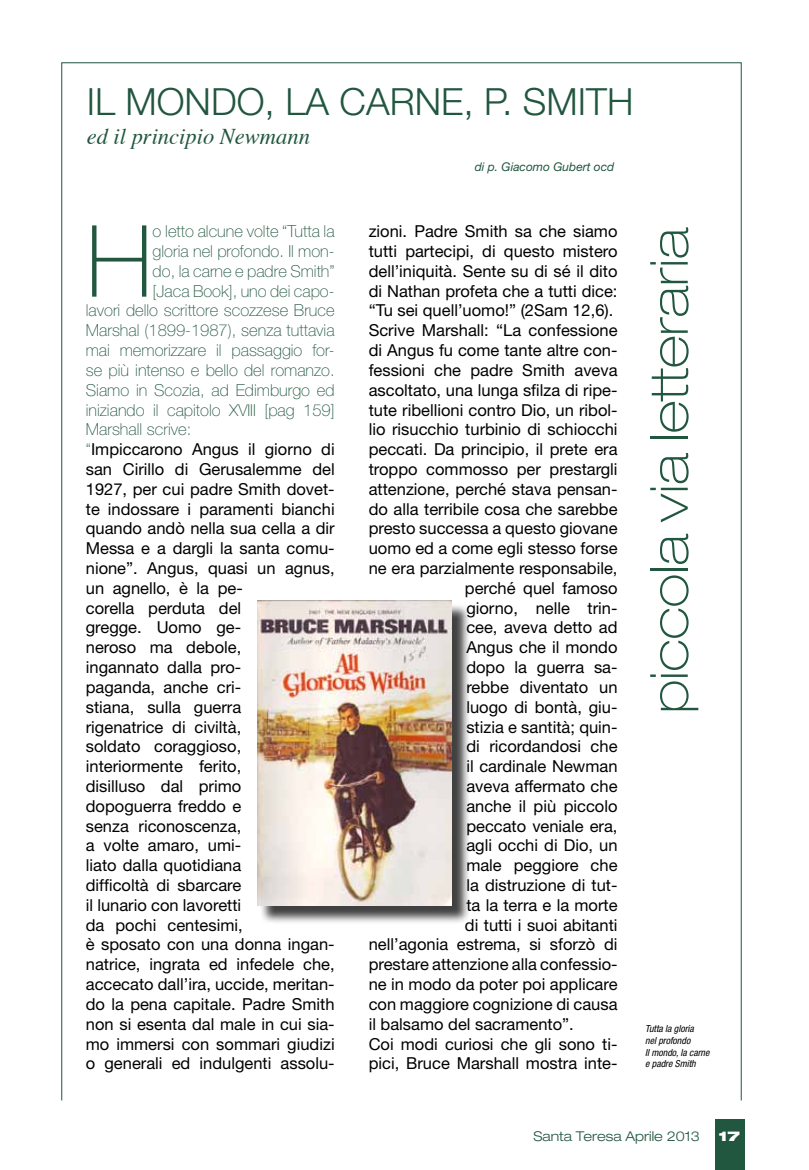
<style>
.page{position:relative;width:809px;height:1170px;background:#fff}
.page>*{position:absolute;margin:0;border:0;box-sizing:border-box;transform-origin:0 0}
.t1{font:100 99.75px "Helvetica Neue";color:#21563f}
.t2{font:100 expanded 52.5px "Helvetica Neue";color:#21563f}
.t3{font:300 37.5px "Helvetica Neue";color:#21563f}
.t4{font:italic 22.5px "Times";color:#21563f}
.t5{font:16.5px "Helvetica Neue";color:#000}
.t6{font:100 16.5px "Helvetica Neue";color:#21563f}
.t7{font:300 expanded 13.5px "Helvetica Neue";color:#21563f}
.t8{font:900 expanded 13.5px "Helvetica Neue";color:#fff}
.t9{font:italic 12px "Helvetica Neue";color:#21563f}
.t10{font:italic condensed 9.75px/11.7px "Helvetica Neue";color:#000}
.s1{font-weight:100;color:#21563f}
</style>
<div class="page">
<div style="left:259px;top:602px;width:211px;height:322px;background:#000;opacity:.75"></div>
<img style="left:257px;top:600px;width:194px;height:305px">
<div style="left:715px;top:1119px;width:30px;height:50px;background:#21563f"></div>
<h3 class="t3" style="left:87px;top:78px;width:548px">IL MONDO, LA CARNE, P. SMITH</h3>
<h3 class="t4" style="left:87px;top:117px;width:225px">ed il principio Newmann</h3>
<p class="t9" style="left:475px;top:159px;width:141px">di p. Giacomo Gubert ocd</p>
<h1 class="t1" style="left:86px;top:204px;width:68px">H</h1>
<p class="t6" style="left:153px;top:222px;width:183px">o letto alcune volte “Tutta la</p>
<p class="t6" style="left:153px;top:242px;width:183px">gloria nel profondo. Il mon-</p>
<p class="t6" style="left:153px;top:261px;width:183px">do, la carne e padre Smith”</p>
<p class="t6" style="left:153px;top:281px;width:183px">[Jaca Book], uno dei capo-</p>
<p class="t6" style="left:86px;top:301px;width:250px">lavori dello scrittore scozzese Bruce</p>
<p class="t6" style="left:86px;top:321px;width:250px">Marshal (1899-1987), senza tuttavia</p>
<p class="t6" style="left:86px;top:341px;width:250px">mai memorizzare il passaggio for-</p>
<p class="t6" style="left:86px;top:360px;width:250px">se più intenso e bello del romanzo.</p>
<p class="t6" style="left:86px;top:380px;width:250px">Siamo in Scozia, ad Edimburgo ed</p>
<p class="t6" style="left:86px;top:400px;width:250px">iniziando il capitolo XVIII [pag 159]</p>
<p class="t6" style="left:86px;top:420px;width:107px">Marshall scrive:</p>
<p class="t5" style="left:86px;top:439px;width:250px"><span class="s1">“</span>Impiccarono Angus il giorno di</p>
<p class="t5" style="left:86px;top:459px;width:250px">san Cirillo di Gerusalemme del</p>
<p class="t5" style="left:86px;top:479px;width:250px">1927, per cui padre Smith dovet-</p>
<p class="t5" style="left:86px;top:499px;width:250px">te indossare i paramenti bianchi</p>
<p class="t5" style="left:86px;top:518px;width:250px">quando andò nella sua cella a dir</p>
<p class="t5" style="left:86px;top:538px;width:250px">Messa e a dargli la santa comu-</p>
<p class="t5" style="left:86px;top:558px;width:250px">nione”. Angus, quasi un agnus,</p>
<p class="t5" style="left:86px;top:578px;width:158px">un agnello, è la pe-</p>
<p class="t5" style="left:86px;top:598px;width:157px">corella perduta del</p>
<p class="t5" style="left:86px;top:617px;width:157px">gregge. Uomo ge-</p>
<p class="t5" style="left:86px;top:637px;width:157px">neroso ma debole,</p>
<p class="t5" style="left:86px;top:657px;width:157px">ingannato dalla pro-</p>
<p class="t5" style="left:86px;top:677px;width:157px">paganda, anche cri-</p>
<p class="t5" style="left:86px;top:697px;width:157px">stiana, sulla guerra</p>
<p class="t5" style="left:86px;top:716px;width:157px">rigenatrice di civiltà,</p>
<p class="t5" style="left:86px;top:736px;width:157px">soldato coraggioso,</p>
<p class="t5" style="left:86px;top:756px;width:157px">interiormente ferito,</p>
<p class="t5" style="left:86px;top:776px;width:157px">disilluso dal primo</p>
<p class="t5" style="left:86px;top:796px;width:157px">dopoguerra freddo e</p>
<p class="t5" style="left:86px;top:815px;width:157px">senza riconoscenza,</p>
<p class="t5" style="left:86px;top:835px;width:157px">a volte amaro, umi-</p>
<p class="t5" style="left:86px;top:855px;width:157px">liato dalla quotidiana</p>
<p class="t5" style="left:86px;top:875px;width:157px">difficoltà di sbarcare</p>
<p class="t5" style="left:86px;top:895px;width:157px">il lunario con lavoretti</p>
<p class="t5" style="left:86px;top:914px;width:158px">da pochi centesimi,</p>
<p class="t5" style="left:86px;top:934px;width:250px">è sposato con una donna ingan-</p>
<p class="t5" style="left:86px;top:954px;width:250px">natrice, ingrata ed infedele che,</p>
<p class="t5" style="left:86px;top:974px;width:250px">accecato dall’ira, uccide, meritan-</p>
<p class="t5" style="left:86px;top:994px;width:250px">do la pena capitale. Padre Smith</p>
<p class="t5" style="left:86px;top:1013px;width:250px">non si esenta dal male in cui sia-</p>
<p class="t5" style="left:86px;top:1033px;width:250px">mo immersi con sommari giudizi</p>
<p class="t5" style="left:86px;top:1053px;width:250px">o generali ed indulgenti assolu-</p>
<p class="t5" style="left:369px;top:221px;width:250px">zioni. Padre Smith sa che siamo</p>
<p class="t5" style="left:369px;top:241px;width:250px">tutti partecipi, di questo mistero</p>
<p class="t5" style="left:369px;top:261px;width:250px">dell’iniquità. Sente su di sé il dito</p>
<p class="t5" style="left:369px;top:281px;width:250px">di Nathan profeta che a tutti dice:</p>
<p class="t5" style="left:369px;top:301px;width:246px">“Tu sei quell’uomo!” (2Sam 12,6).</p>
<p class="t5" style="left:369px;top:320px;width:250px">Scrive Marshall: “La confessione</p>
<p class="t5" style="left:369px;top:340px;width:250px">di Angus fu come tante altre con-</p>
<p class="t5" style="left:369px;top:360px;width:250px">fessioni che padre Smith aveva</p>
<p class="t5" style="left:369px;top:380px;width:250px">ascoltato, una lunga sfilza di ripe-</p>
<p class="t5" style="left:369px;top:400px;width:250px">tute ribellioni contro Dio, un ribol-</p>
<p class="t5" style="left:369px;top:419px;width:250px">lio risucchio turbinio di schiocchi</p>
<p class="t5" style="left:369px;top:439px;width:250px">peccati. Da principio, il prete era</p>
<p class="t5" style="left:369px;top:459px;width:250px">troppo commosso per prestargli</p>
<p class="t5" style="left:369px;top:479px;width:250px">attenzione, perché stava pensan-</p>
<p class="t5" style="left:369px;top:499px;width:250px">do alla terribile cosa che sarebbe</p>
<p class="t5" style="left:369px;top:518px;width:250px">presto successa a questo giovane</p>
<p class="t5" style="left:369px;top:538px;width:250px">uomo ed a come egli stesso forse</p>
<p class="t5" style="left:369px;top:558px;width:250px">ne era parzialmente responsabile,</p>
<p class="t5" style="left:465px;top:578px;width:154px">perché quel famoso</p>
<p class="t5" style="left:466px;top:598px;width:153px">giorno, nelle trin-</p>
<p class="t5" style="left:466px;top:617px;width:153px">cee, aveva detto ad</p>
<p class="t5" style="left:466px;top:637px;width:153px">Angus che il mondo</p>
<p class="t5" style="left:466px;top:657px;width:153px">dopo la guerra sa-</p>
<p class="t5" style="left:466px;top:677px;width:153px">rebbe diventato un</p>
<p class="t5" style="left:466px;top:697px;width:153px">luogo di bontà, giu-</p>
<p class="t5" style="left:466px;top:716px;width:153px">stizia e santità; quin-</p>
<p class="t5" style="left:466px;top:736px;width:153px">di ricordandosi che</p>
<p class="t5" style="left:466px;top:756px;width:153px">il cardinale Newman</p>
<p class="t5" style="left:466px;top:776px;width:153px">aveva affermato che</p>
<p class="t5" style="left:466px;top:796px;width:153px">anche il più piccolo</p>
<p class="t5" style="left:466px;top:815px;width:153px">peccato veniale era,</p>
<p class="t5" style="left:466px;top:835px;width:153px">agli occhi di Dio, un</p>
<p class="t5" style="left:466px;top:855px;width:153px">male peggiore che</p>
<p class="t5" style="left:466px;top:875px;width:153px">la distruzione di tut-</p>
<p class="t5" style="left:466px;top:895px;width:153px">ta la terra e la morte</p>
<p class="t5" style="left:465px;top:914px;width:154px">di tutti i suoi abitanti</p>
<p class="t5" style="left:369px;top:934px;width:250px">nell’agonia estrema, si sforzò di</p>
<p class="t5" style="left:369px;top:954px;width:250px">prestare attenzione alla confessio-</p>
<p class="t5" style="left:369px;top:974px;width:250px">ne in modo da poter poi applicare</p>
<p class="t5" style="left:369px;top:994px;width:250px">con maggiore cognizione di causa</p>
<p class="t5" style="left:369px;top:1013px;width:207px">il balsamo del sacramento”.</p>
<p class="t5" style="left:369px;top:1033px;width:250px">Coi modi curiosi che gli sono ti-</p>
<p class="t5" style="left:369px;top:1053px;width:250px">pici, Bruce Marshall mostra inte-</p>
<h2 class="t2" style="left:638px;top:713px;width:487px;rotate:-90deg">piccola via letteraria</h2>
<p class="t10" style="left:645px;top:1022px;width:66px">Tutta la gloria<br>nel profondo<br>Il mondo, la carne e padre Smith</p>
<p class="t7" style="left:533px;top:1127px;width:168px">Santa Teresa Aprile 2013</p>
<p class="t8" style="left:718px;top:1126px;width:23px">17</p>
</div>
